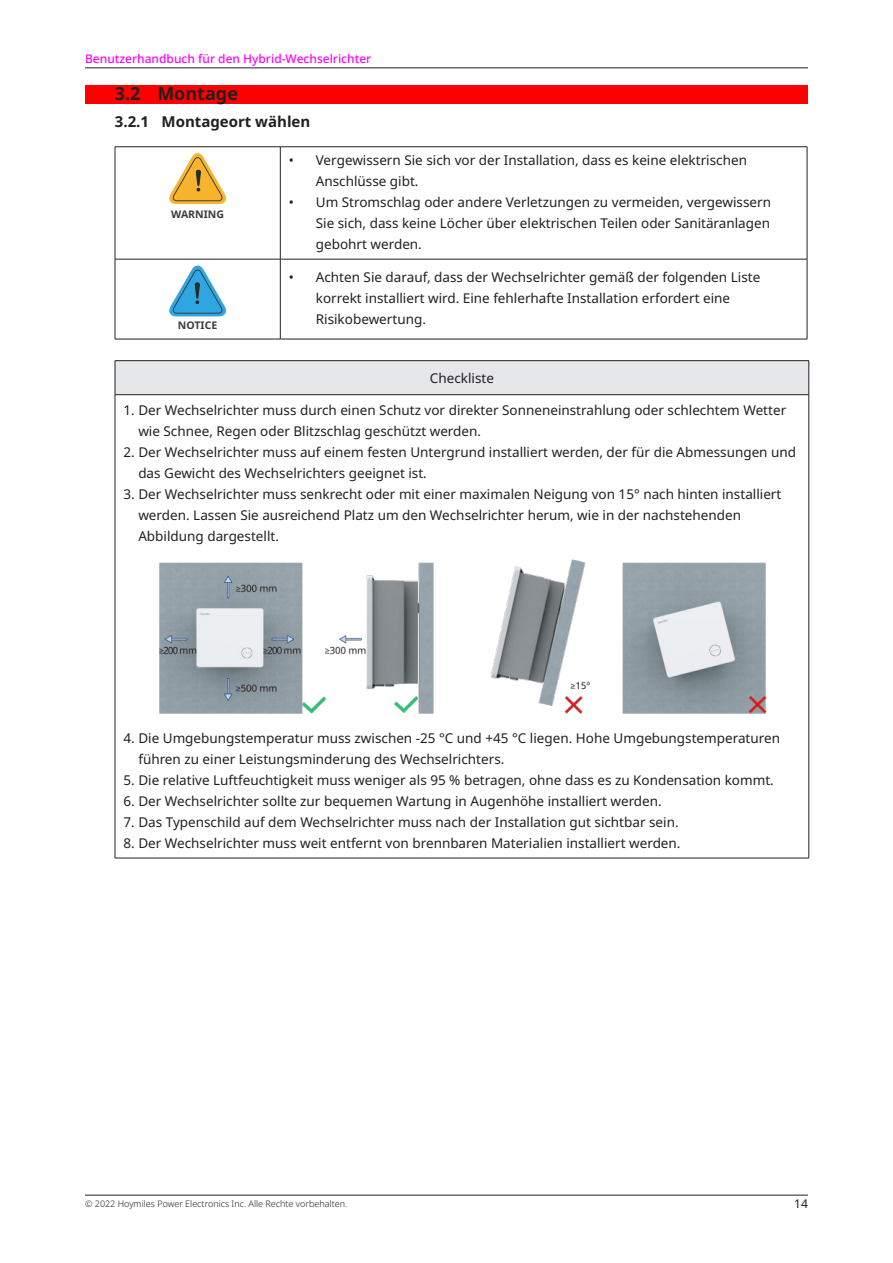
<style>
.page{position:relative;width:893px;height:1263px;background:#fff}
.page>*{position:absolute;margin:0;border:0;box-sizing:border-box;transform-origin:0 0}
.t1{font:700 18px "Noto Sans";color:#231f20}
.t2{font:700 15px "Noto Sans";color:#231f20}
.t3{font:13.5px/21px "Noto Sans";color:#231f20}
.t4{font:500 12px "Noto Sans";color:#f0f}
.t5{font:12px "Noto Sans";color:#231f20}
.t6{font:700 10.5px "Noto Sans";color:#3d3b38}
.t7{font:300 9px "Noto Sans";color:#231f20}
</style>
<div class="page">
<hr style="left:85px;top:68px;width:723px;height:1px;background:#231f20">
<div style="left:85px;top:85px;width:723px;height:18px;background:#f00"></div>
<hr style="left:115px;top:146px;width:165px;height:1px;background:#231f20">
<hr style="left:115px;top:147px;width:1px;height:112px;background:#231f20">
<hr style="left:280px;top:146px;width:527px;height:1px;background:#231f20">
<hr style="left:280px;top:147px;width:1px;height:112px;background:#231f20">
<hr style="left:807px;top:147px;width:1px;height:112px;background:#231f20">
<hr style="left:115px;top:259px;width:165px;height:1px;background:#231f20">
<hr style="left:115px;top:259px;width:1px;height:80px;background:#231f20">
<hr style="left:280px;top:259px;width:527px;height:1px;background:#231f20">
<hr style="left:280px;top:259px;width:1px;height:80px;background:#231f20">
<hr style="left:807px;top:259px;width:1px;height:80px;background:#231f20">
<hr style="left:115px;top:339px;width:165px;height:1px;background:#231f20">
<hr style="left:280px;top:339px;width:527px;height:1px;background:#231f20">
<svg style="left:169px;top:153px;width:57px;height:51px"></svg>
<svg style="left:169px;top:265px;width:57px;height:51px"></svg>
<div style="left:115px;top:361px;width:694px;height:34px;background:#e6e7e9"></div>
<hr style="left:115px;top:360px;width:694px;height:1px;background:#231f20">
<hr style="left:115px;top:361px;width:1px;height:33px;background:#231f20">
<hr style="left:808px;top:361px;width:1px;height:33px;background:#231f20">
<hr style="left:115px;top:394px;width:694px;height:1px;background:#231f20">
<hr style="left:115px;top:395px;width:1px;height:463px;background:#231f20">
<hr style="left:808px;top:395px;width:1px;height:463px;background:#231f20">
<img style="left:85px;top:428px;width:725px;height:768px">
<p class="t4" style="left:85px;top:54px;width:288px">Benutzerhandbuch für den Hybrid-Wechselrichter</p>
<h1 class="t1" style="left:115px;top:87px;width:125px">3.2 Montage</h1>
<p class="t2" style="left:115px;top:116px;width:197px">3.2.1 Montageort wählen</p>
<p class="t6" style="left:171px;top:210px;width:54px">WARNING</p>
<p class="t6" style="left:178px;top:321px;width:41px">NOTICE</p>
<p class="t3" style="left:316px;top:150px;width:433px;text-indent:-27px">• Vergewissern Sie sich vor der Installation, dass es keine elektrischen<br>Anschlüsse gibt.</p>
<p class="t3" style="left:316px;top:192px;width:457px;text-align:justify;text-indent:-27px">• Um Stromschlag oder andere Verletzungen zu vermeiden, vergewissern Sie sich, dass keine Löcher über elektrischen Teilen oder Sanitäranlagen gebohrt werden.</p>
<p class="t3" style="left:316px;top:267px;width:446px;text-indent:-27px">• Achten Sie darauf, dass der Wechselrichter gemäß der folgenden Liste korrekt installiert wird. Eine fehlerhafte Installation erfordert eine<br>Risikobewertung.</p>
<p class="t3" style="left:430px;top:368px;width:66px">Checkliste</p>
<p class="t3" style="left:138px;top:400px;width:649px;text-indent:-15px">1. Der Wechselrichter muss durch einen Schutz vor direkter Sonneneinstrahlung oder schlechtem Wetter wie Schnee, Regen oder Blitzschlag geschützt werden.</p>
<p class="t3" style="left:138px;top:442px;width:659px;text-indent:-15px">2. Der Wechselrichter muss auf einem festen Untergrund installiert werden, der für die Abmessungen und das Gewicht des Wechselrichters geeignet ist.</p>
<p class="t3" style="left:138px;top:484px;width:645px;text-indent:-15px">3. Der Wechselrichter muss senkrecht oder mit einer maximalen Neigung von 15° nach hinten installiert werden. Lassen Sie ausreichend Platz um den Wechselrichter herum, wie in der nachstehenden<br>Abbildung dargestellt.</p>
<p class="t3" style="left:138px;top:728px;width:643px;text-indent:-15px">4. Die Umgebungstemperatur muss zwischen -25 °C und +45 °C liegen. Hohe Umgebungstemperaturen führen zu einer Leistungsminderung des Wechselrichters.</p>
<p class="t3" style="left:123px;top:770px;width:652px">5. Die relative Luftfeuchtigkeit muss weniger als 95 % betragen, ohne dass es zu Kondensation kommt.</p>
<p class="t3" style="left:123px;top:791px;width:540px">6. Der Wechselrichter sollte zur bequemen Wartung in Augenhöhe installiert werden.</p>
<p class="t3" style="left:123px;top:812px;width:557px">7. Das Typenschild auf dem Wechselrichter muss nach der Installation gut sichtbar sein.</p>
<p class="t3" style="left:123px;top:833px;width:559px">8. Der Wechselrichter muss weit entfernt von brennbaren Materialien installiert werden.</p>
<p class="t7" style="left:85px;top:1200px;width:264px">© 2022 Hoymiles Power Electronics Inc. Alle Rechte vorbehalten.</p>
<p class="t5" style="left:794px;top:1198px;width:15px">14</p>
</div>
